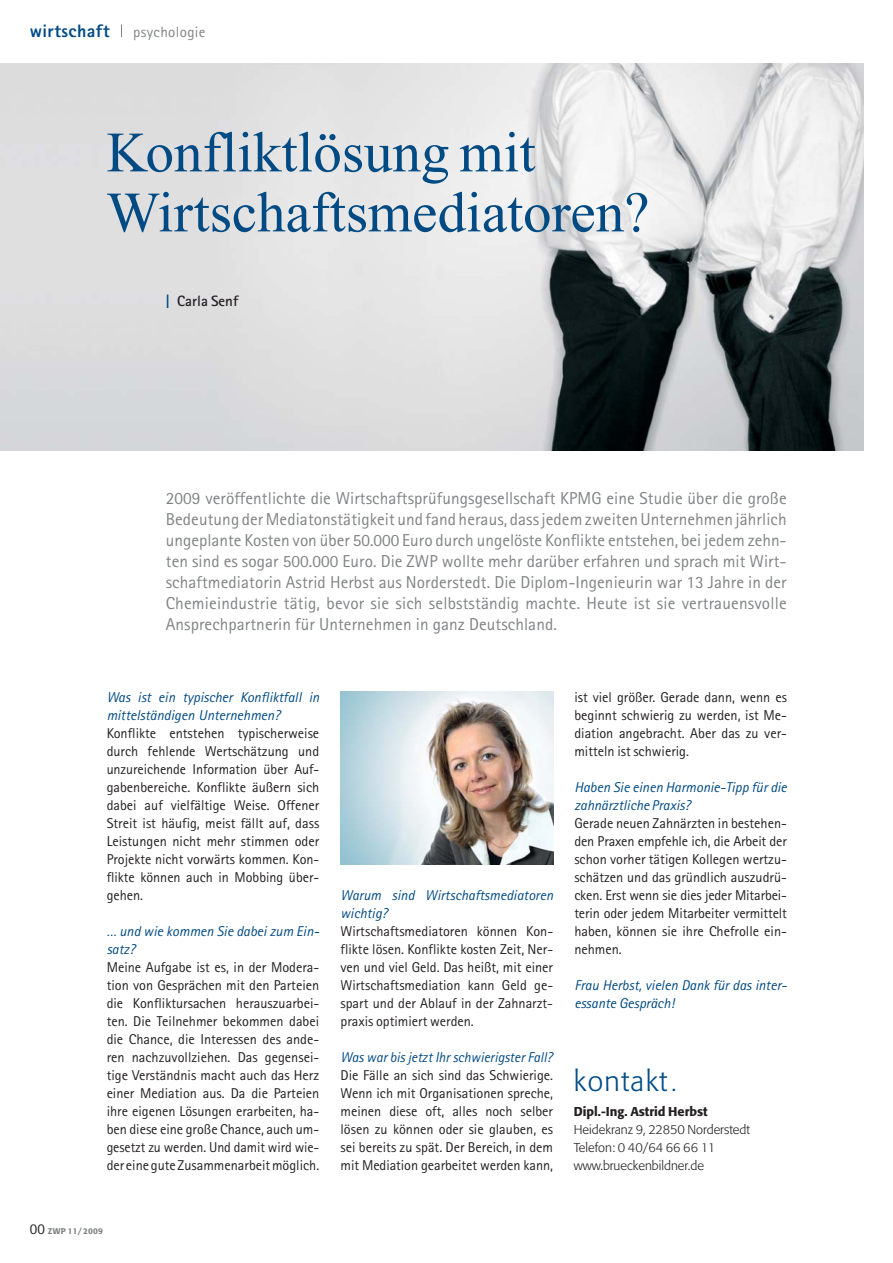
<style>
.page{position:relative;width:893px;height:1263px;background:#fff}
.page>*{position:absolute;margin:0;border:0;box-sizing:border-box;transform-origin:0 0}
.t1{font:57px/60px "Times New Roman";color:#004a84}
.t2{font:300 28.5px "Formata";letter-spacing:.05em;color:#004a84}
.t3{font:800 18px "Rotis Sans Serif";letter-spacing:.025em;color:#004a84}
.t4{font:17.25px/21px "Rotis Sans Serif";letter-spacing:.005em;color:#808284;text-align:justify}
.t5{font:15px "Rotis Sans Serif";letter-spacing:.025em;color:#808284}
.t6{font:700 15px "Rotis Sans Serif";color:#231f20}
.t7{font:14.25px/18px "Rotis Sans Serif";color:#231f20;text-align:justify}
.t8{font:italic 14.25px/18px "Rotis Sans Serif";color:#004a84}
.t9{font:300 12.75px/18px "Formata";color:#231f20}
.t10{font:500 12.75px "Formata";color:#231f20}
.t11{font:500 8.25px "Formata";letter-spacing:.02em;color:#808284}
.s1{color:#004a84}
.s2{font-family:"Rotis Sans Serif";font-weight:400;font-size:15px;color:#231f20}
.s3{font-size:24px}
</style>
<div class="page">
<img style="left:0;top:64px;width:863px;height:386px">
<svg style="left:121px;top:24px;width:1px;height:13px"></svg>
<img style="left:340px;top:692px;width:213px;height:172px">
<p class="t3" style="left:30px;top:25px;width:81px">wirtschaft</p>
<p class="t5" style="left:133px;top:27px;width:74px">psychologie</p>
<h1 class="t1" style="left:106px;top:128px;width:545px">Konfliktlösung mit<br>Wirtschaftsmediatoren?</h1>
<p class="t6" style="left:166px;top:296px;width:74px"><span class="s1">|</span> Carla Senf</p>
<p class="t4" style="left:166px;top:489px;width:622px">2009 veröffentlichte die Wirtschaftsprüfungsgesellschaft KPMG eine Studie über die große Bedeutung der Mediatonstätigkeit und fand heraus, dass jedem zweiten Unternehmen jährlich ungeplante Kosten von über 50.000 Euro durch ungelöste Konflikte entstehen, bei jedem zehn&shy;ten sind es sogar 500.000 Euro. Die ZWP wollte mehr darüber erfahren und sprach mit Wirt&shy;schaftmediatorin Astrid Herbst aus Norderstedt. Die Diplom-Ingenieurin war 13 Jahre in der Chemieindustrie tätig, bevor sie sich selbstständig machte. Heute ist sie vertrauensvolle Ansprechpartnerin für Unternehmen in ganz Deutschland.</p>
<p class="t8" style="left:107px;top:690px;width:214px">Was ist ein typischer Konfliktfall in mittelständigen Unternehmen?</p>
<p class="t7" style="left:107px;top:726px;width:214px">Konflikte entstehen typischerweise durch fehlende Wertschätzung und unzureichende Information über Auf&shy;gabenbereiche. Konflikte äußern sich dabei auf vielfältige Weise. Offener Streit ist häufig, meist fällt auf, dass Leistungen nicht mehr stimmen oder Projekte nicht vorwärts kommen. Kon&shy;flikte können auch in Mobbing über&shy;gehen.</p>
<p class="t8" style="left:107px;top:924px;width:214px">… und wie kommen Sie dabei zum Ein&shy;satz?</p>
<p class="t7" style="left:107px;top:960px;width:214px">Meine Aufgabe ist es, in der Modera&shy;tion von Gesprächen mit den Parteien die Konfliktursachen herauszuarbei&shy;ten. Die Teilnehmer bekommen dabei die Chance, die Interessen des ande&shy;ren nachzuvollziehen. Das gegensei&shy;tige Verständnis macht auch das Herz einer Mediation aus. Da die Parteien ihre eigenen Lösungen erarbeiten, ha&shy;ben diese eine große Chance, auch um&shy;gesetzt zu werden. Und damit wird wie&shy;der eine gute Zusammenarbeit möglich.</p>
<p class="t11" style="left:30px;top:1227px;width:74px"><span class="s2">00</span> ZWP 11/ 2009</p>
<p class="t8" style="left:340px;top:888px;width:214px">Warum sind Wirtschaftsmediatoren wichtig?</p>
<p class="t7" style="left:340px;top:924px;width:214px">Wirtschaftsmediatoren können Kon&shy;flikte lösen. Konflikte kosten Zeit, Ner&shy;ven und viel Geld. Das heißt, mit einer Wirtschaftsmediation kann Geld ge&shy;spart und der Ablauf in der Zahnarzt&shy;praxis optimiert werden.</p>
<p class="t8" style="left:340px;top:1050px;width:214px">Was war bis jetzt Ihr schwierigster Fall?</p>
<p class="t7" style="left:340px;top:1068px;width:214px">Die Fälle an sich sind das Schwierige.<br>Wenn ich mit Organisationen spreche, meinen diese oft, alles noch selber lösen zu können oder sie glauben, es sei bereits zu spät. Der Bereich, in dem mit Mediation gearbeitet werden kann,</p>
<p class="t7" style="left:574px;top:690px;width:214px">ist viel größer. Gerade dann, wenn es beginnt schwierig zu werden, ist Me&shy;diation angebracht. Aber das zu ver&shy;mitteln ist schwierig.</p>
<p class="t8" style="left:574px;top:780px;width:214px">Haben Sie einen Harmonie-Tipp für die zahnärztliche Praxis?</p>
<p class="t7" style="left:574px;top:816px;width:214px">Gerade neuen Zahnärzten in bestehen&shy;den Praxen empfehle ich, die Arbeit der schon vorher tätigen Kollegen wertzu&shy;schätzen und das gründlich auszudrü&shy;cken. Erst wenn sie dies jeder Mitarbei&shy;terin oder jedem Mitarbeiter vermittelt haben, können sie ihre Chefrolle ein&shy;nehmen.</p>
<p class="t8" style="left:574px;top:978px;width:214px">Frau Herbst, vielen Dank für das inter&shy;essante Gespräch!</p>
<h2 class="t2" style="left:574px;top:1068px;width:104px">kontakt <span class="s3">.</span></h2>
<p class="t10" style="left:574px;top:1106px;width:136px">Dipl.-Ing. Astrid Herbst</p>
<p class="t9" style="left:574px;top:1121px;width:178px">Heidekranz 9, 22850 Norderstedt<br>Telefon: 0 40/64 66 66 11 www.brueckenbildner.de</p>
</div>
